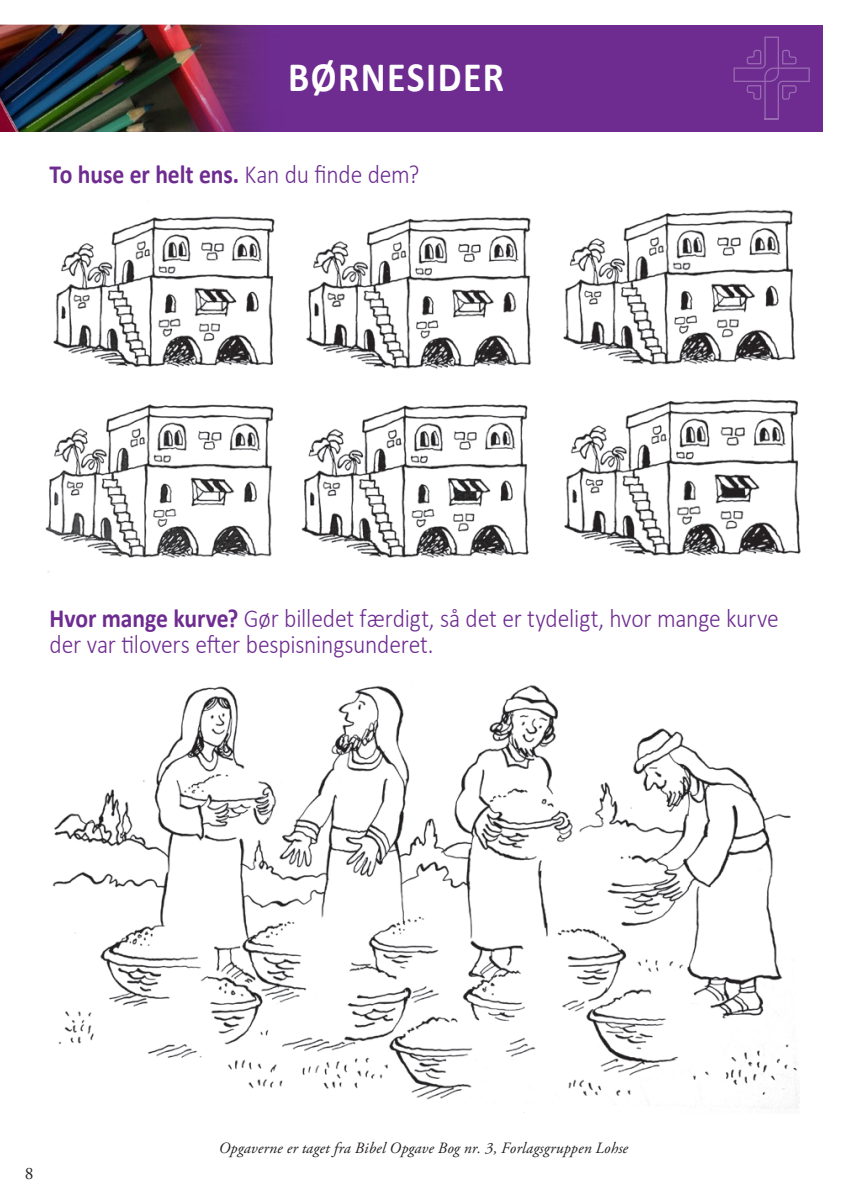
<style>
.page{position:relative;width:847px;height:1203px;background:#fff}
.page>*{position:absolute;margin:0;border:0;box-sizing:border-box;transform-origin:0 0}
.t1{font:700 42px "Calibri";letter-spacing:.04em;color:#fff;scale:.9 1}
.t2{font:300 26.25px/26.2px "Calibri";letter-spacing:-.01em;color:#6e2c91;scale:.9 1}
.t3{font:700 26.25px "Calibri";letter-spacing:-.005em;color:#6e2c91;scale:.9 1}
.t4{font:17.5px "Adobe Garamond Pro";color:#231f20}
.t5{font:italic 15.75px "Adobe Garamond Pro";letter-spacing:.01em;color:#231f20}
.s1{font-weight:300}
.s2{font-weight:700}
</style>
<div class="page">
<img style="left:52px;top:685px;width:747px;height:428px">
<div style="left:0;top:25px;width:822px;height:106px;background:#6e2c91"></div>
<svg style="left:733px;top:37px;width:77px;height:83px"></svg>
<img style="left:0;top:25px;width:258px;height:106px">
<img style="left:53px;top:209px;width:743px;height:160px">
<img style="left:45px;top:399px;width:756px;height:174px">
<p class="t1" style="left:288px;top:51px;width:241px">BØRNESIDER</p>
<p class="t3" style="left:50px;top:158px;width:412px">To huse er helt ens. <span class="s1">Kan du finde dem?</span></p>
<p class="t2" style="left:50px;top:605px;width:812px"><span class="s2">Hvor mange kurve?</span> Gør billedet færdigt, så det er tydeligt, hvor mange kurve der var tilovers efter bespisningsunderet.</p>
<p class="t4" style="left:25px;top:1163px;width:10px">8</p>
<p class="t5" style="left:219px;top:1138px;width:411px">Opgaverne er taget fra Bibel Opgave Bog nr. 3, Forlagsgruppen Lohse</p>
</div>
